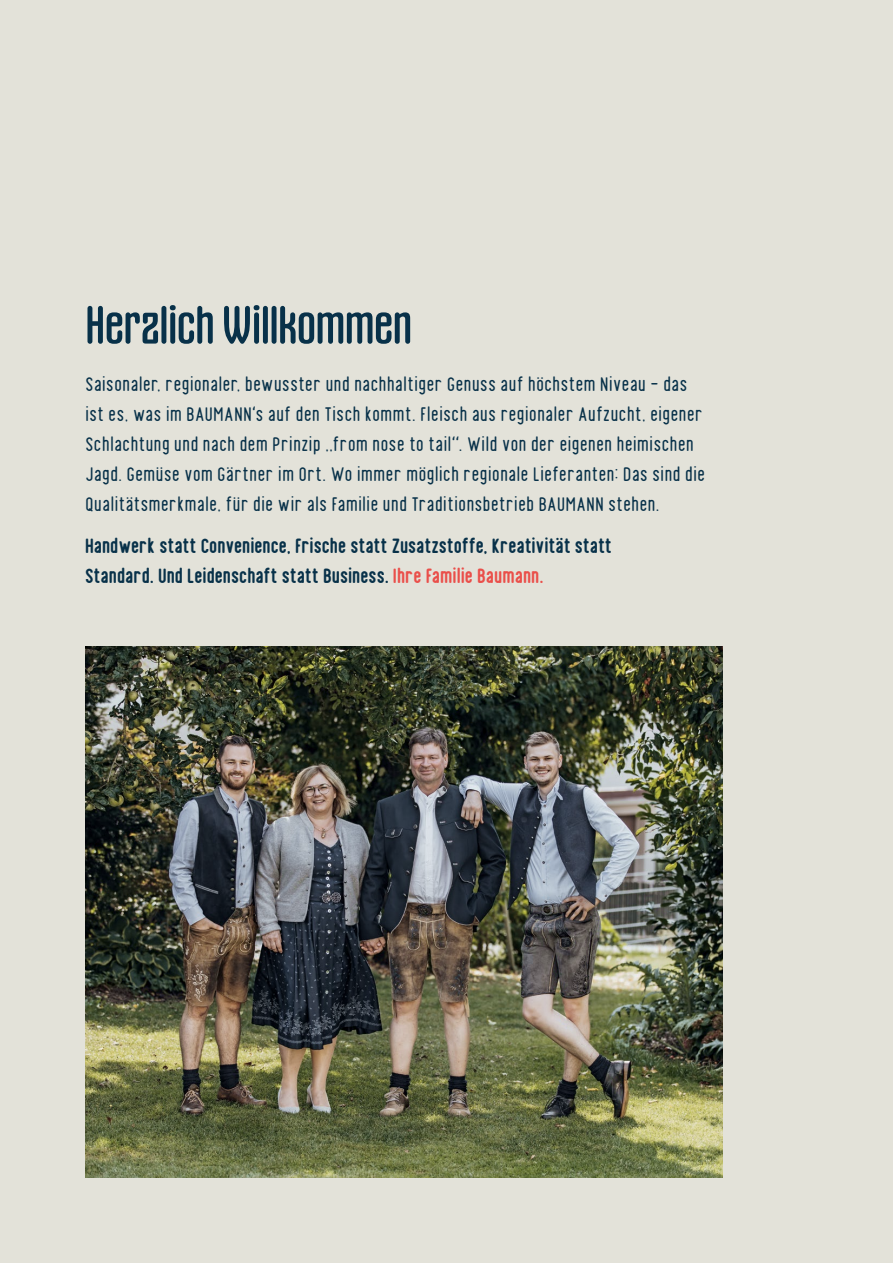
<style>
.page{position:relative;width:893px;height:1263px;background:#e3e2d9}
.page>*{position:absolute;margin:0;border:0;box-sizing:border-box;transform-origin:0 0}
.t1{font:51px "Gothiks Round";letter-spacing:-.01em;color:#083149}
._3_Beilagen{font:25.5px/30px "Finland Rounded";color:#083149}
._3_Beilagen-2{font:700 25.5px/30px "Finland Rounded";letter-spacing:-.005em;color:#083149}
.s1{color:#ea4f4a}
</style>
<div class="page">
<img style="left:85px;top:646px;width:638px;height:532px">
<p class="t1" style="left:85px;top:295px;width:329px">Herzlich Willkommen</p>
<p class="_3_Beilagen" style="left:85px;top:369px;width:622px">Saisonaler, regionaler, bewusster und nachhaltiger Genuss auf höchstem Niveau – das ist es, was im BAUMANN‘s auf den Tisch kommt. Fleisch aus regionaler Aufzucht, eigener Schlachtung und nach dem Prinzip „from nose to tail“. Wild von der eigenen heimischen Jagd. Gemüse vom Gärtner im Ort. Wo immer möglich regionale Lieferanten: Das sind die Qualitätsmerkmale, für die wir als Familie und Traditionsbetrieb BAUMANN stehen.</p>
<p class="_3_Beilagen-2" style="left:85px;top:531px;width:528px">Handwerk statt Convenience, Frische statt Zusatzstoffe, Kreativität statt<br>Standard. Und Leidenschaft statt Business. <span class="s1">Ihre Familie Baumann.</span></p>
</div>
